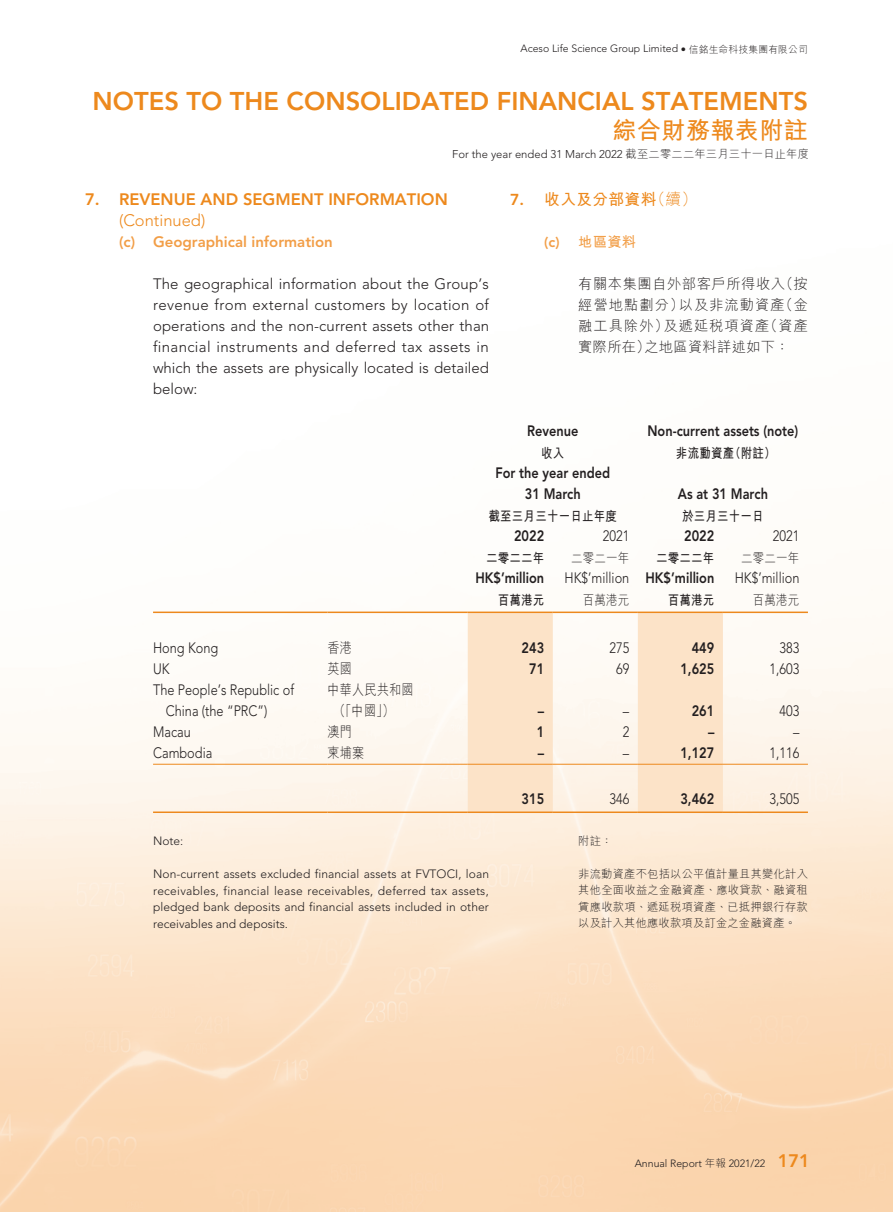
<style>
.page{position:relative;width:893px;height:1212px;background:#fff}
.page>*{position:absolute;margin:0;border:0;box-sizing:border-box;transform-origin:0 0}
.t1{font:800 25.5px "Avenir LT Std";color:#ed891d}
.t2{font:700 24px "M Hei HK";letter-spacing:.02em;color:#ed891d}
.t3{font:800 18px "Avenir LT Std";color:#ed891d}
._01_H1_E{font:800 16.5px/21px "Avenir LT Std";color:#ed891d}
._001_H1_C{font:700 15.75px "M Hei HK";letter-spacing:.02em;color:#ed891d}
._00_txt_E{font:300 15px/21px "Avenir LT Std";color:#231f20;text-align:justify}
._50_Table_txt{font:800 15px "Avenir LT Std";color:#231f20;scale:.85 1}
._50_Table_txt-2{font:300 15px "Avenir LT Std";color:#231f20;scale:.85 1}
._02_H2_E{font:800 15px "Avenir LT Std";color:#f29e47}
._000_txt_C{font:300 14.25px/21px "M Hei HK";letter-spacing:.04em;color:#231f20;text-align:justify}
._000_txt_C-2{font:300 14.25px "M Hei HK";letter-spacing:.04em;color:#231f20;scale:.85 1}
._002_H2_C{font:700 14.25px "M Hei HK";color:#f29e47}
._000_txt_C-3{font:300 14.25px "M Hei HK";letter-spacing:.02em;color:#231f20;scale:.85 1}
._50_Table_txt-3{font:700 13.5px "M Hei HK";letter-spacing:.02em;color:#231f20;scale:.85 1}
._50_Table_txt-4{font:300 13.5px "M Hei HK";letter-spacing:.02em;color:#231f20;scale:.85 1}
._06_Notes_E{font:300 12px/16.5px "Avenir LT Std";color:#231f20;text-align:justify}
._006_Notes_C{font:300 11.25px/16.5px "M Hei HK";letter-spacing:.025em;color:#231f20;text-align:justify}
.t4{font:300 11.25px "Avenir LT Std";color:#231f20}
.t5{font:300 10.5px "Avenir LT Std";color:#231f20}
.s1{font-family:"M Hei HK";font-size:9.75px}
.s2{font-family:"M Hei HK"}
.s3{font-family:"Avenir LT Std";font-weight:800}
.s4{font-weight:300}
</style>
<div class="page">
<svg style="left:468px;top:613px;width:255px;height:198px;fill:#fce3c8"></svg>
<hr style="left:153px;top:611px;width:174px;height:2px;background:#ed891d">
<hr style="left:327px;top:611px;width:141px;height:2px;background:#ed891d">
<hr style="left:468px;top:611px;width:85px;height:2px;background:#ed891d">
<hr style="left:553px;top:611px;width:85px;height:2px;background:#ed891d">
<hr style="left:638px;top:611px;width:85px;height:2px;background:#ed891d">
<hr style="left:723px;top:611px;width:85px;height:2px;background:#ed891d">
<hr style="left:153px;top:764px;width:174px;height:1px;background:#ed891d">
<hr style="left:327px;top:764px;width:141px;height:1px;background:#ed891d">
<hr style="left:468px;top:764px;width:85px;height:1px;background:#ed891d">
<hr style="left:553px;top:764px;width:85px;height:1px;background:#ed891d">
<hr style="left:638px;top:764px;width:85px;height:1px;background:#ed891d">
<hr style="left:723px;top:764px;width:85px;height:1px;background:#ed891d">
<hr style="left:153px;top:811px;width:174px;height:2px;background:#ed891d">
<hr style="left:327px;top:811px;width:141px;height:2px;background:#ed891d">
<hr style="left:468px;top:811px;width:85px;height:2px;background:#ed891d">
<hr style="left:553px;top:811px;width:85px;height:2px;background:#ed891d">
<hr style="left:638px;top:811px;width:85px;height:2px;background:#ed891d">
<hr style="left:723px;top:811px;width:85px;height:2px;background:#ed891d">
<p class="t5" style="left:520px;top:43px;width:289px">Aceso Life Science Group Limited • <span class="s1">信銘生命科技集團有限公司</span></p>
<h1 class="t1" style="left:93px;top:86px;width:717px">NOTES TO THE CONSOLIDATED FINANCIAL STATEMENTS</h1>
<h2 class="t2" style="left:612px;top:113px;width:197px">綜合財務報表附註</h2>
<p class="t4" style="left:452px;top:147px;width:358px">For the year ended 31 March 2022 <span class="s2">截至二零二二年三月三十一日止年度</span></p>
<p class="_001_H1_C" style="left:510px;top:188px;width:188px"><span class="s3">7.</span> 收入及分部資料<span class="s4">（續）</span></p>
<p class="_002_H2_C" style="left:544px;top:232px;width:93px"><span class="s3">(c)</span> 地區資料</p>
<p class="_000_txt_C" style="left:578px;top:273px;width:231px">有關本集團自外部客戶所得收入（按經營地點劃分）以及非流動資產（金融工具除外）及遞延稅項資產（資產實際所在）之地區資料詳述如下：</p>
<p class="_01_H1_E" style="left:119px;top:189px;width:330px;text-indent:-34px">7. REVENUE AND SEGMENT INFORMATION <span class="s4">(Continued)</span></p>
<p class="_02_H2_E" style="left:119px;top:233px;width:215px">(c) Geographical information</p>
<p class="_00_txt_E" style="left:153px;top:273px;width:338px">The geographical information about the Group’s revenue from external customers by location of operations and the non-current assets other than financial instruments and deferred tax assets in which the assets are physically located is detailed below:</p>
<p class="_50_Table_txt" style="left:527px;top:422px;width:62px">Revenue</p>
<p class="_50_Table_txt" style="left:647px;top:422px;width:179px">Non-current assets (note)</p>
<p class="_50_Table_txt-3" style="left:541px;top:443px;width:29px">收入</p>
<p class="_50_Table_txt-3" style="left:676px;top:443px;width:119px">非流動資產（附註）</p>
<p class="_50_Table_txt" style="left:495px;top:464px;width:136px">For the year ended</p>
<p class="_50_Table_txt" style="left:525px;top:485px;width:67px">31 March</p>
<p class="_50_Table_txt" style="left:678px;top:485px;width:108px">As at 31 March</p>
<p class="_50_Table_txt-3" style="left:488px;top:506px;width:153px">截至三月三十一日止年度</p>
<p class="_50_Table_txt-3" style="left:682px;top:506px;width:98px">於三月三十一日</p>
<p class="_50_Table_txt" style="left:514px;top:527px;width:37px">2022</p>
<p class="_50_Table_txt-2" style="left:603px;top:527px;width:33px">2021</p>
<p class="_50_Table_txt" style="left:684px;top:527px;width:37px">2022</p>
<p class="_50_Table_txt-2" style="left:773px;top:527px;width:33px">2021</p>
<p class="_50_Table_txt-3" style="left:486px;top:548px;width:70px">二零二二年</p>
<p class="_50_Table_txt-4" style="left:571px;top:551px;width:70px">二零二一年</p>
<p class="_50_Table_txt-3" style="left:656px;top:548px;width:70px">二零二二年</p>
<p class="_50_Table_txt-4" style="left:741px;top:551px;width:70px">二零二一年</p>
<p class="_50_Table_txt" style="left:475px;top:569px;width:83px">HK$’million</p>
<p class="_50_Table_txt-2" style="left:565px;top:569px;width:78px">HK$’million</p>
<p class="_50_Table_txt" style="left:645px;top:569px;width:83px">HK$’million</p>
<p class="_50_Table_txt-2" style="left:735px;top:569px;width:78px">HK$’million</p>
<p class="_50_Table_txt-3" style="left:498px;top:590px;width:56px">百萬港元</p>
<p class="_50_Table_txt-4" style="left:583px;top:593px;width:56px">百萬港元</p>
<p class="_50_Table_txt-3" style="left:668px;top:590px;width:56px">百萬港元</p>
<p class="_50_Table_txt-4" style="left:753px;top:593px;width:56px">百萬港元</p>
<p class="_50_Table_txt-2" style="left:153px;top:638px;width:78px">Hong Kong</p>
<p class="_000_txt_C-2" style="left:327px;top:641px;width:30px">香港</p>
<p class="_50_Table_txt" style="left:522px;top:638px;width:28px">243</p>
<p class="_50_Table_txt-2" style="left:609px;top:638px;width:25px">275</p>
<p class="_50_Table_txt" style="left:692px;top:638px;width:28px">449</p>
<p class="_50_Table_txt-2" style="left:779px;top:638px;width:25px">383</p>
<p class="_50_Table_txt-2" style="left:153px;top:659px;width:21px">UK</p>
<p class="_000_txt_C-2" style="left:327px;top:662px;width:30px">英國</p>
<p class="_50_Table_txt" style="left:529px;top:659px;width:19px">71</p>
<p class="_50_Table_txt-2" style="left:616px;top:659px;width:17px">69</p>
<p class="_50_Table_txt" style="left:680px;top:659px;width:41px">1,625</p>
<p class="_50_Table_txt-2" style="left:770px;top:659px;width:37px">1,603</p>
<p class="_50_Table_txt-2" style="left:153px;top:680px;width:167px">The People’s Republic of</p>
<p class="_50_Table_txt-2" style="left:166px;top:701px;width:121px">China (the “PRC”)</p>
<p class="_000_txt_C-3" style="left:327px;top:683px;width:103px">中華人民共和國</p>
<p class="_000_txt_C-2" style="left:333px;top:704px;width:73px">（「中國」）</p>
<p class="_50_Table_txt" style="left:538px;top:701px;width:9px">–</p>
<p class="_50_Table_txt-2" style="left:623px;top:701px;width:9px">–</p>
<p class="_50_Table_txt" style="left:692px;top:701px;width:28px">261</p>
<p class="_50_Table_txt-2" style="left:779px;top:701px;width:25px">403</p>
<p class="_50_Table_txt-2" style="left:153px;top:722px;width:46px">Macau</p>
<p class="_000_txt_C-2" style="left:327px;top:725px;width:30px">澳門</p>
<p class="_50_Table_txt" style="left:537px;top:722px;width:10px">1</p>
<p class="_50_Table_txt-2" style="left:623px;top:722px;width:9px">2</p>
<p class="_50_Table_txt" style="left:708px;top:722px;width:9px">–</p>
<p class="_50_Table_txt-2" style="left:793px;top:722px;width:9px">–</p>
<p class="_50_Table_txt-2" style="left:153px;top:743px;width:71px">Cambodia</p>
<p class="_000_txt_C-2" style="left:327px;top:746px;width:45px">柬埔寨</p>
<p class="_50_Table_txt" style="left:538px;top:743px;width:9px">–</p>
<p class="_50_Table_txt-2" style="left:623px;top:743px;width:9px">–</p>
<p class="_50_Table_txt" style="left:680px;top:743px;width:41px">1,127</p>
<p class="_50_Table_txt-2" style="left:770px;top:743px;width:37px">1,116</p>
<p class="_50_Table_txt" style="left:522px;top:790px;width:28px">315</p>
<p class="_50_Table_txt-2" style="left:609px;top:790px;width:25px">346</p>
<p class="_50_Table_txt" style="left:680px;top:790px;width:41px">3,462</p>
<p class="_50_Table_txt-2" style="left:770px;top:790px;width:37px">3,505</p>
<p class="_06_Notes_E" style="left:153px;top:833px;width:32px">Note:</p>
<p class="_06_Notes_E" style="left:153px;top:866px;width:338px">Non-current assets excluded financial assets at FVTOCI, loan receivables, financial lease receivables, deferred tax assets, pledged bank deposits and financial assets included in other receivables and deposits.</p>
<p class="_006_Notes_C" style="left:578px;top:832px;width:35px">附註：</p>
<p class="_006_Notes_C" style="left:578px;top:865px;width:231px">非流動資產不包括以公平值計量且其變化計入其他全面收益之金融資產、應收貸款、融資租賃應收款項、遞延稅項資產、已抵押銀行存款以及計入其他應收款項及訂金之金融資產。</p>
<p class="t5" style="left:635px;top:1157px;width:132px">Annual Report <span class="s2">年報</span> 2021/22</p>
<p class="t3" style="left:778px;top:1150px;width:33px">171</p>
</div>
